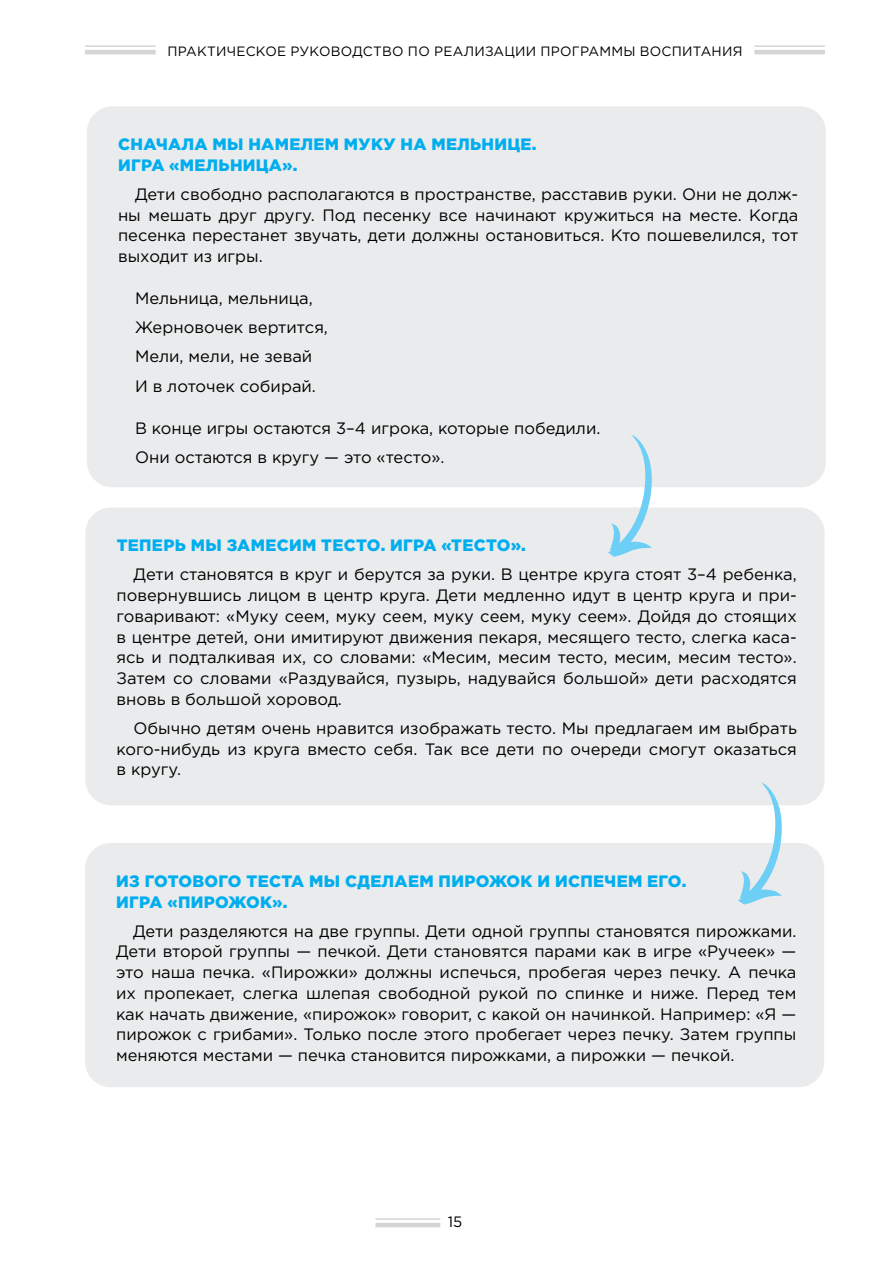
<style>
.page{position:relative;width:893px;height:1263px;background:#fff}
.page>*{position:absolute;margin:0;border:0;box-sizing:border-box;transform-origin:0 0}
.t1{font:16.5px/20.7px "Gotham Pro";color:#000;text-align:justify}
.t2{font:900 16.5px/20.7px "Gotham Pro";letter-spacing:.02em;color:#00aeef}
.t3{font:15px "Gotham Pro";color:#000}
.t4{font:13.5px "Gotham Pro";letter-spacing:.02em;color:#000}
</style>
<div class="page">
<hr style="left:754px;top:45px;width:71px;height:2px;background:#d3d5d6">
<hr style="left:754px;top:50px;width:71px;height:4px;background:#d3d5d6">
<hr style="left:375px;top:1218px;width:65px;height:2px;background:#d3d5d6">
<hr style="left:375px;top:1223px;width:65px;height:4px;background:#d3d5d6">
<hr style="left:85px;top:45px;width:71px;height:2px;background:#d3d5d6">
<hr style="left:85px;top:50px;width:71px;height:4px;background:#d3d5d6">
<div style="left:87px;top:106px;width:739px;height:381px;background:#e6e7e8;border-radius:26px"></div>
<div style="left:85px;top:507px;width:739px;height:298px;background:#e6e7e8;border-radius:26px"></div>
<div style="left:85px;top:843px;width:739px;height:244px;background:#e6e7e8;border-radius:26px"></div>
<svg style="left:608px;top:434px;width:46px;height:123px"></svg>
<svg style="left:738px;top:782px;width:44px;height:122px"></svg>
<p class="t4" style="left:167px;top:44px;width:577px">ПРАКТИЧЕСКОЕ РУКОВОДСТВО ПО РЕАЛИЗАЦИИ ПРОГРАММЫ ВОСПИТАНИЯ</p>
<p class="t2" style="left:118px;top:133px;width:420px">СНАЧАЛА МЫ НАМЕЛЕМ МУКУ НА МЕЛЬНИЦЕ.<br>ИГРА «МЕЛЬНИЦА».</p>
<p class="t1" style="left:118px;top:184px;width:682px;text-indent:17px">Дети свободно располагаются в пространстве, расставив руки. Они не долж&shy;ны мешать друг другу. Под песенку все начинают кружиться на месте. Когда песенка перестанет звучать, дети должны остановиться. Кто пошевелился, тот выходит из игры.</p>
<p class="t1" style="left:135px;top:284px;width:194px;line-height:29.2px;text-align:left">Мельница, мельница,<br>Жерновочек вертится,<br>Мели, мели, не зевай<br>И в лоточек собирай.</p>
<p class="t1" style="left:135px;top:413px;width:467px;line-height:29.2px">В конце игры остаются 3–4 игрока, которые победили.<br>Они остаются в кругу — это «тесто».</p>
<p class="t2" style="left:117px;top:535px;width:411px">ТЕПЕРЬ МЫ ЗАМЕСИМ ТЕСТО. ИГРА «ТЕСТО».</p>
<p class="t1" style="left:117px;top:564px;width:682px;text-indent:17px">Дети становятся в круг и берутся за руки. В центре круга стоят 3–4 ребенка, повернувшись лицом в центр круга. Дети медленно идут в центр круга и при&shy;говаривают: «Муку сеем, муку сеем, муку сеем, муку сеем». Дойдя до стоящих в центре детей, они имитируют движения пекаря, месящего тесто, слегка каса&shy;ясь и подталкивая их, со словами: «Месим, месим тесто, месим, месим тесто».<br>Затем со словами «Раздувайся, пузырь, надувайся большой» дети расходятся вновь в большой хоровод.</p>
<p class="t1" style="left:117px;top:718px;width:682px;text-indent:17px">Обычно детям очень нравится изображать тесто. Мы предлагаем им выбрать кого-нибудь из круга вместо себя. Так все дети по очереди смогут оказаться в кругу.</p>
<p class="t2" style="left:116px;top:870px;width:572px">ИЗ ГОТОВОГО ТЕСТА МЫ СДЕЛАЕМ ПИРОЖОК И ИСПЕЧЕМ ЕГО.<br>ИГРА «ПИРОЖОК».</p>
<p class="t1" style="left:116px;top:920px;width:682px;text-indent:17px">Дети разделяются на две группы. Дети одной группы становятся пирожками.<br>Дети второй группы — печкой. Дети становятся парами как в игре «Ручеек» — это наша печка. «Пирожки» должны испечься, пробегая через печку. А печка их пропекает, слегка шлепая свободной рукой по спинке и ниже. Перед тем как начать движение, «пирожок» говорит, с какой он начинкой. Например: «Я — пирожок с грибами». Только после этого пробегает через печку. Затем группы меняются местами — печка становится пирожками, а пирожки — печкой.</p>
<p class="t3" style="left:448px;top:1213px;width:16px">15</p>
</div>
